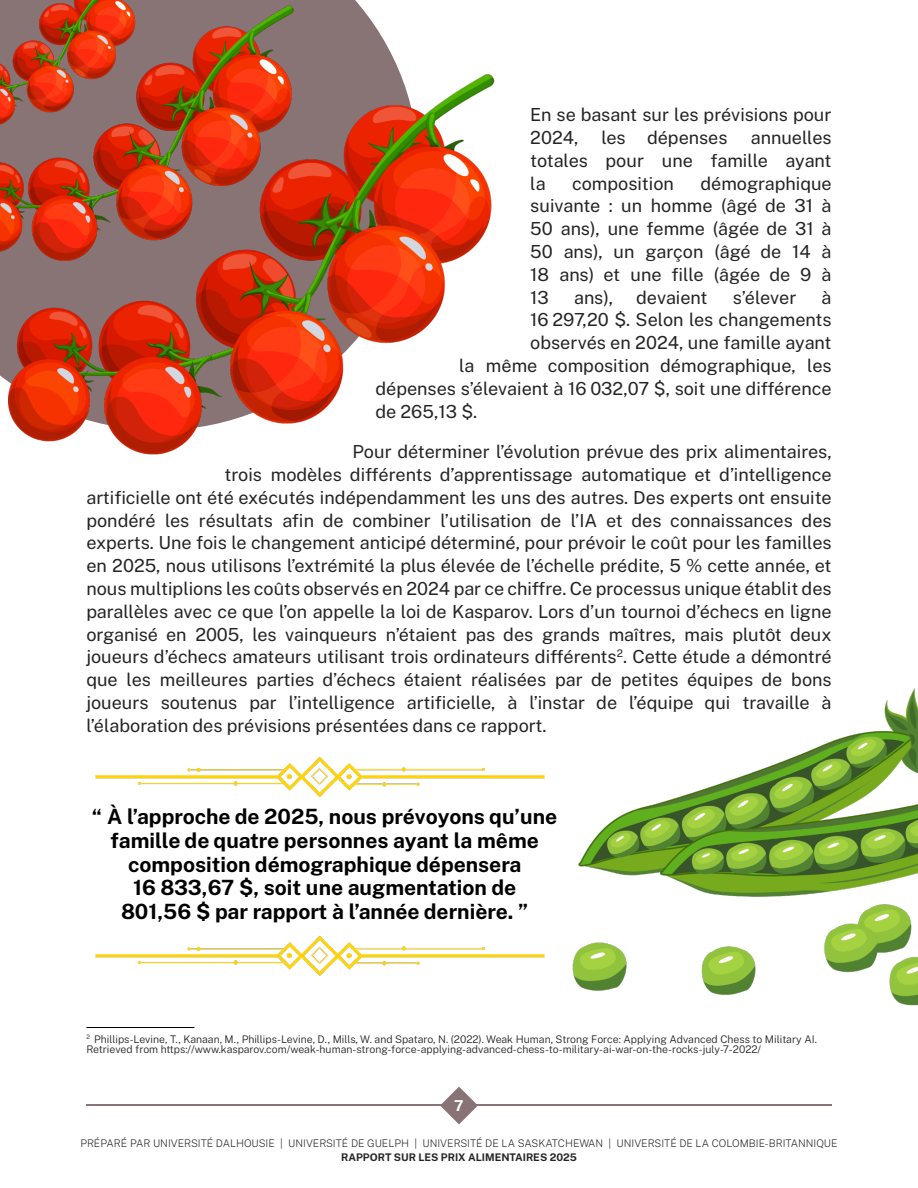
<style>
.page{position:relative;width:918px;height:1188px;background:#fff}
.page>*{position:absolute;margin:0;border:0;box-sizing:border-box;transform-origin:0 0}
.t1{font:700 21px "Public Sans Roman";color:#000}
.t2{font:18px "Public Sans Roman";color:#242424}
.t3{font:700 15px "Public Sans";color:#fff}
.t4{font:300 10.5px "Public Sans Roman";color:#242424}
.t5{font:200 10.5px "Public Sans Roman";color:#242424}
.t6{font:700 10.5px "Public Sans";color:#242424}
.t7{font:10.5px "Public Sans Roman";color:#242424}
.t8{font:300 6.15px "Public Sans Roman";color:#242424}
</style>
<div class="page">
<hr style="left:86px;top:1104px;width:746px;height:2px;background:#897475">
<svg style="left:440px;top:1087px;width:38px;height:37px"></svg>
<img style="left:95px;top:756px;width:450px;height:41px">
<img style="left:86px;top:935px;width:459px;height:93px">
<img style="left:572px;top:688px;width:346px;height:318px">
<img style="left:0;top:0;width:495px;height:455px">
<img style="left:0;top:0;width:318px;height:321px">
<img style="left:0;top:0;width:151px;height:162px">
<p class="t2" style="left:530px;top:104px;width:303px">En se basant sur les prévisions pour</p>
<p class="t2" style="left:530px;top:127px;width:50px">2024,</p>
<p class="t2" style="left:601px;top:127px;width:128px">les dépenses</p>
<p class="t2" style="left:751px;top:127px;width:82px">annuelles</p>
<p class="t2" style="left:530px;top:150px;width:303px">totales pour une famille ayant</p>
<p class="t2" style="left:530px;top:173px;width:17px">la</p>
<p class="t2" style="left:572px;top:173px;width:103px">composition</p>
<p class="t2" style="left:700px;top:173px;width:133px">démographique</p>
<p class="t2" style="left:530px;top:195px;width:303px">suivante : un homme (âgé de 31 à</p>
<p class="t2" style="left:530px;top:218px;width:303px">50 ans), une femme (âgée de 31 à</p>
<p class="t2" style="left:530px;top:241px;width:303px">50 ans), un garçon (âgé de 14 à</p>
<p class="t2" style="left:530px;top:264px;width:303px">18 ans) et une fille (âgée de 9 à</p>
<p class="t2" style="left:530px;top:287px;width:20px">13</p>
<p class="t2" style="left:574px;top:287px;width:41px">ans),</p>
<p class="t2" style="left:636px;top:287px;width:73px">devaient</p>
<p class="t2" style="left:733px;top:287px;width:65px">s’élever</p>
<p class="t2" style="left:822px;top:287px;width:11px">à</p>
<p class="t2" style="left:530px;top:309px;width:303px">16 297,20 $. Selon les changements</p>
<p class="t2" style="left:530px;top:332px;width:303px">observés en 2024, une famille ayant</p>
<p class="t2" style="left:459px;top:355px;width:374px">la même composition démographique, les</p>
<p class="t2" style="left:375px;top:378px;width:458px">dépenses s’élevaient à 16 032,07 $, soit une différence</p>
<p class="t2" style="left:375px;top:400px;width:103px">de 265,13 $.</p>
<p class="t2" style="left:352px;top:441px;width:481px">Pour déterminer l’évolution prévue des prix alimentaires,</p>
<p class="t2" style="left:224px;top:464px;width:609px">trois modèles différents d’apprentissage automatique et d’intelligence</p>
<p class="t2" style="left:86px;top:487px;width:747px">artificielle ont été exécutés indépendamment les uns des autres. Des experts ont ensuite</p>
<p class="t2" style="left:86px;top:510px;width:747px">pondéré les résultats afin de combiner l’utilisation de l’IA et des connaissances des</p>
<p class="t2" style="left:86px;top:532px;width:747px">experts. Une fois le changement anticipé déterminé, pour prévoir le coût pour les familles</p>
<p class="t2" style="left:86px;top:555px;width:747px">en 2025, nous utilisons l’extrémité la plus élevée de l’échelle prédite, 5 % cette année, et</p>
<p class="t2" style="left:86px;top:578px;width:747px">nous multiplions les coûts observés en 2024 par ce chiffre. Ce processus unique établit des</p>
<p class="t2" style="left:86px;top:601px;width:747px">parallèles avec ce que l’on appelle la loi de Kasparov. Lors d’un tournoi d’échecs en ligne</p>
<p class="t2" style="left:86px;top:623px;width:747px">organisé en 2005, les vainqueurs n’étaient pas des grands maîtres, mais plutôt deux</p>
<p class="t2" style="left:86px;top:646px;width:747px">joueurs d’échecs amateurs utilisant trois ordinateurs différents . Cette étude a démontré</p>
<p class="t7" style="left:617px;top:647px;width:8px">2</p>
<p class="t2" style="left:86px;top:669px;width:747px">que les meilleures parties d’échecs étaient réalisées par de petites équipes de bons</p>
<p class="t2" style="left:86px;top:692px;width:747px">joueurs soutenus par l’intelligence artificielle, à l’instar de l’équipe qui travaille à</p>
<p class="t2" style="left:86px;top:715px;width:462px">l’élaboration des prévisions présentées dans ce rapport.</p>
<p class="t1" style="left:92px;top:804px;width:467px">“ À l’approche de 2025, nous prévoyons qu’une</p>
<p class="t1" style="left:111px;top:828px;width:430px">famille de quatre personnes ayant la même</p>
<p class="t1" style="left:128px;top:852px;width:395px">composition démographique dépensera</p>
<p class="t1" style="left:133px;top:875px;width:384px">16 833,67 $, soit une augmentation de</p>
<p class="t1" style="left:121px;top:899px;width:409px">801,56 $ par rapport à l’année dernière. ”</p>
<p class="t8" style="left:86px;top:1033px;width:5px">2</p>
<p class="t4" style="left:94px;top:1033px;width:724px">Phillips-Levine, T., Kanaan, M., Phillips-Levine, D., Mills, W. and Spataro, N. (2022). Weak Human, Strong Force: Applying Advanced Chess to Military AI.</p>
<p class="t4" style="left:86px;top:1043px;width:676px">Retrieved from https://www.kasparov.com/weak-human-strong-force-applying-advanced-chess-to-military-ai-war-on-the-rocks-july-7-2022/</p>
<p class="t3" style="left:454px;top:1097px;width:11px">7</p>
<p class="t5" style="left:80px;top:1137px;width:759px">PRÉPARÉ PAR UNIVERSITÉ DALHOUSIE | UNIVERSITÉ DE GUELPH | UNIVERSITÉ DE LA SASKATCHEWAN | UNIVERSITÉ DE LA COLOMBIE-BRITANNIQUE</p>
<p class="t6" style="left:341px;top:1151px;width:237px">RAPPORT SUR LES PRIX ALIMENTAIRES 2025</p>
</div>
